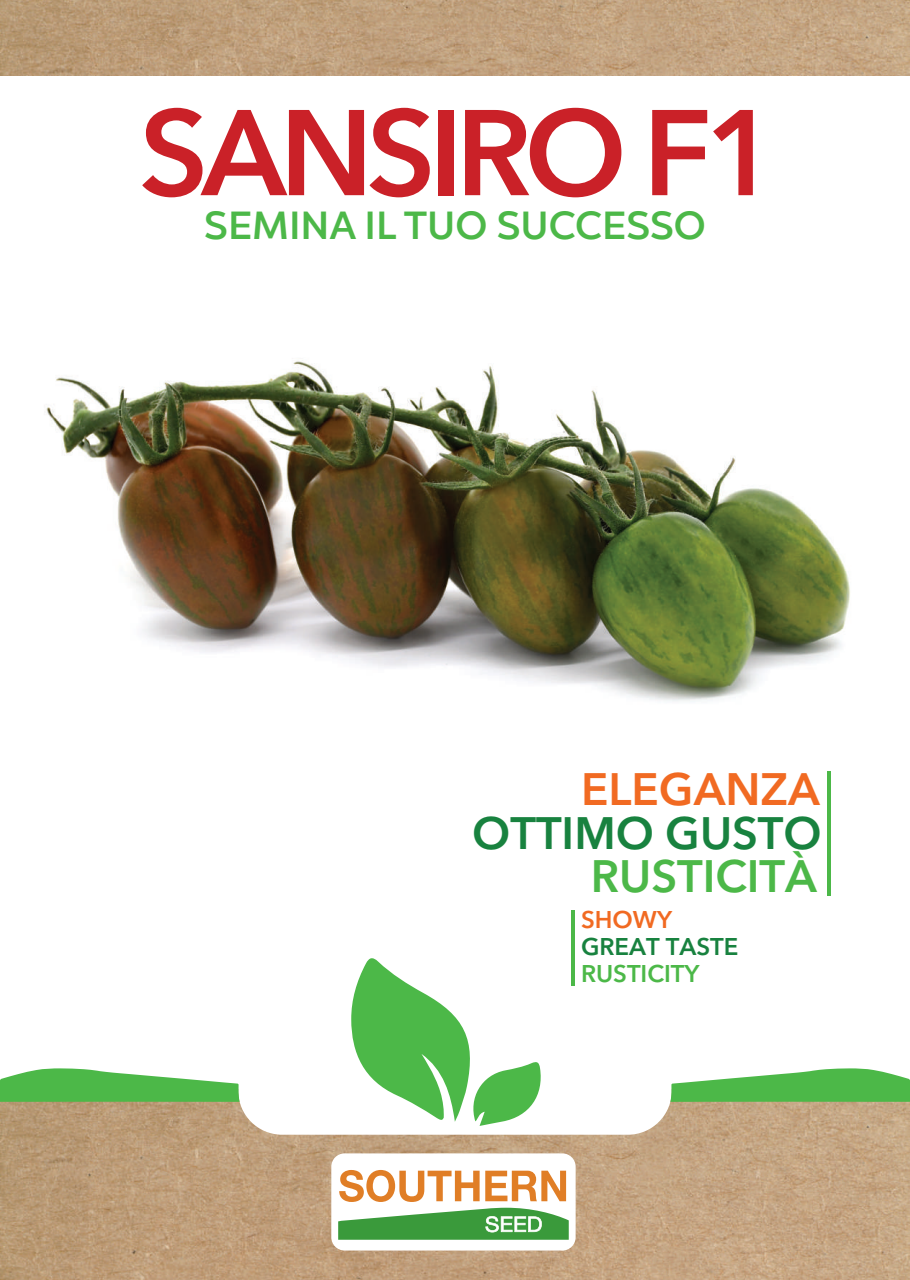
<style>
.page{position:relative;width:910px;height:1280px;background:#fff}
.page>*{position:absolute;margin:0;border:0;box-sizing:border-box;transform-origin:0 0}
.t1{font:600 120.3px "Avenir Next LT Pro";letter-spacing:-.055em;color:#ca2128}
.t2{font:600 45px "Avenir Next LT Pro";color:#18823f}
.t3{font:600 45px "Avenir Next LT Pro";color:#4cb848}
.t4{font:600 45px "Avenir Next LT Pro";color:#f16a22}
.t5{font:500 39px "Chronica Pro";color:#4cb848}
.t6{font:600 24px "Avenir Next LT Pro";color:#18823f}
.t7{font:600 24px "Avenir Next LT Pro";color:#4cb848}
.t8{font:600 24px "Avenir Next LT Pro";color:#f16a22}
</style>
<div class="page">
<img style="left:0;top:1102px;width:910px;height:178px">
<img style="left:0;top:0;width:910px;height:75px">
<div style="left:238px;top:1004px;width:434px;height:131px;background:#fff;border-radius:44px"></div>
<svg style="left:670px;top:1068px;width:240px;height:34px"></svg>
<svg style="left:0;top:1068px;width:240px;height:34px"></svg>
<img style="left:46px;top:361px;width:804px;height:341px">
<div style="left:331px;top:1153px;width:245px;height:97px;background:#fff;border-radius:13px"></div>
<svg style="left:339px;top:1170px;width:227px;height:32px"></svg>
<svg style="left:338px;top:1208px;width:231px;height:32px"></svg>
<svg style="left:351px;top:958px;width:190px;height:168px"></svg>
<hr style="left:827px;top:771px;width:4px;height:125px;background:#4cb848">
<hr style="left:571px;top:910px;width:4px;height:75px;background:#4cb848">
<h1 class="t1" style="left:139px;top:80px;width:640px">SANSIRO F1</h1>
<p class="t5" style="left:204px;top:201px;width:503px">SEMINA IL TUO SUCCESSO</p>
<p class="t4" style="left:581px;top:762px;width:240px">ELEGANZA</p>
<p class="t2" style="left:472px;top:805px;width:351px">OTTIMO GUSTO</p>
<p class="t3" style="left:591px;top:849px;width:227px">RUSTICITÀ</p>
<p class="t8" style="left:581px;top:905px;width:92px">SHOWY</p>
<p class="t6" style="left:581px;top:932px;width:159px">GREAT TASTE</p>
<p class="t7" style="left:581px;top:959px;width:120px">RUSTICITY</p>
</div>
